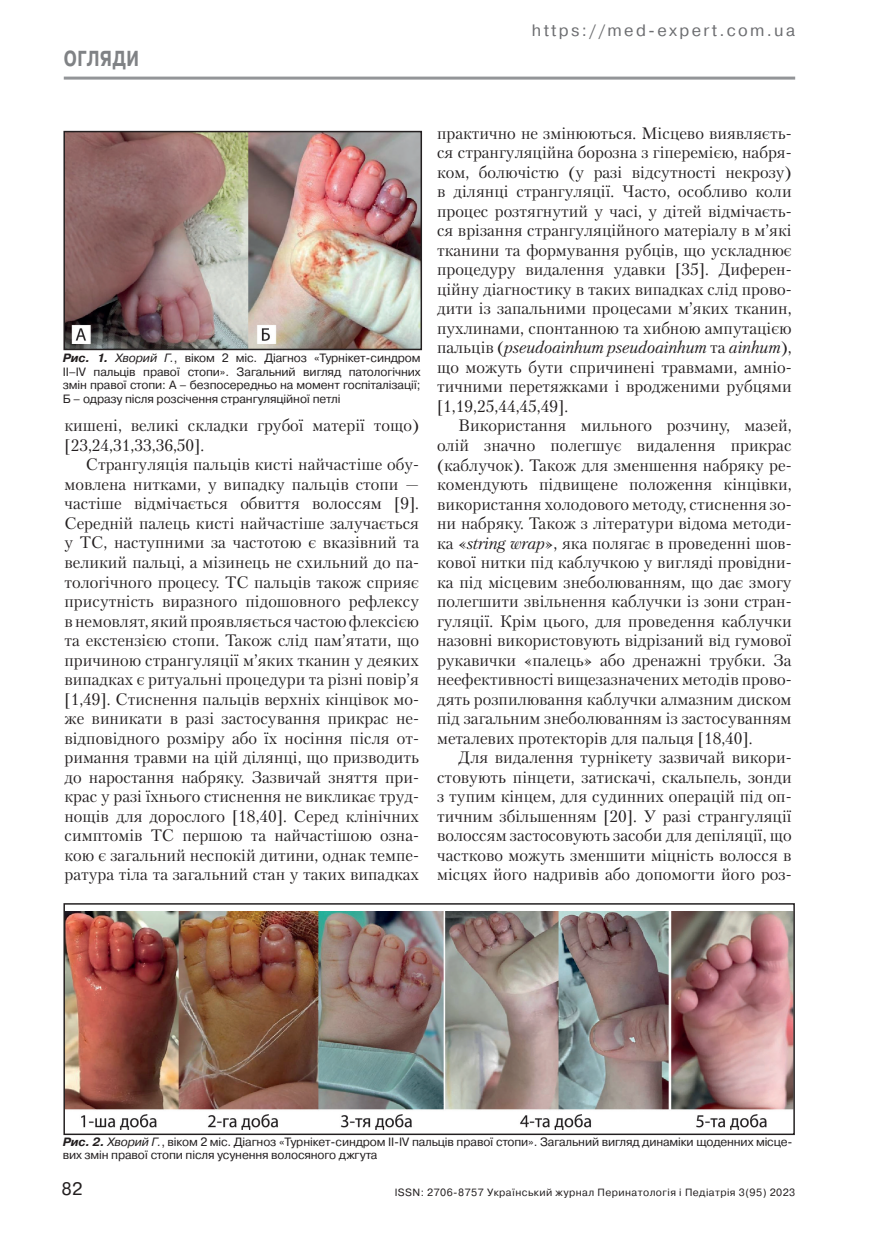
<style>
.page{position:relative;width:893px;height:1234px;background:#fff}
.page>*{position:absolute;margin:0;border:0;box-sizing:border-box;transform-origin:0 0}
.t1{font:700 21.75px "Pragmatica";letter-spacing:.04em;color:#808285;scale:.76 1}
.t2{font:18px "Pragmatica C";color:#231f20}
.t3{font:16.5px/19.5px "Petersburg";color:#231f20;text-align:justify}
.t4{font:16.5px "Pragmatica C";letter-spacing:.14em;color:#6c6d70}
.t5{font:12px/13.5px "Pragmatica";letter-spacing:-.01em;color:#231f20;text-align:justify}
.t6{font:10.5px "Pragmatica C";letter-spacing:.04em;color:#231f20}
.s1{font-weight:700;font-style:italic}
.s2{font-style:italic}
</style>
<div class="page">
<hr style="left:64px;top:77px;width:731px;height:3px;background:#939598">
<img style="left:65px;top:133px;width:355px;height:215px">
<div style="left:63px;top:131px;width:359px;height:219px;border:1px solid #231f20"></div>
<img style="left:65px;top:911px;width:728px;height:218px">
<div style="left:63px;top:902px;width:732px;height:232px;border:1px solid #231f20"></div>
<h1 class="t1" style="left:64px;top:45px;width:101px">ОГЛЯДИ</h1>
<p class="t4" style="left:532px;top:21px;width:265px">https://med-expert.com.ua</p>
<p class="t5" style="left:63px;top:351px;width:359px"><span class="s1">Рис. 1.</span> <span class="s2">Хворий Г.</span>, віком 2 міс. Діагноз «Турнікет-синдром ІІ–IV пальців правої стопи». Загальний вигляд патологічних змін правої стопи: А – безпосередньо на момент госпіталізації; Б – одразу після розсічення странгуляційної петлі</p>
<p class="t3" style="left:64px;top:415px;width:356px">кишені, великі складки грубої матерії тощо) [23,24,31,33,36,50].</p>
<p class="t3" style="left:64px;top:454px;width:356px;text-indent:21px">Странгуляція пальців кисті найчастіше обу&shy;мовлена нитками, у випадку пальців стопи — частіше відмічається обвиття волоссям [9].<br>Середній палець кисті найчастіше залучається у ТС, наступними за частотою є вказівний та великий пальці, а мізинець не схильний до па&shy;тологічного процесу. ТС пальців також сприяє присутність виразного підошовного рефлексу в немовлят, який проявляється частою флексією та екстензією стопи. Також слід пам’ятати, що причиною странгуляції м’яких тканин у деяких випадках є ритуальні процедури та різні повір’я [1,49]. Стиснення пальців верхніх кінцівок мо&shy;же виникати в разі застосування прикрас не&shy;відповідного розміру або їх носіння після от&shy;римання травми на цій ділянці, що призводить до наростання набряку. Зазвичай зняття при&shy;крас у разі їхнього стиснення не викликає труд&shy;нощів для дорослого [18,40]. Серед клінічних симптомів ТС першою та найчастішою озна&shy;кою є загальний неспокій дитини, однак темпе&shy;ратура тіла та загальний стан у таких випадках</p>
<p class="t3" style="left:437px;top:123px;width:356px">практично не змінюються. Місцево виявляєть&shy;ся странгуляційна борозна з гіперемією, набря&shy;ком, болючістю (у разі відсутності некрозу) в ділянці странгуляції. Часто, особливо коли процес розтягнутий у часі, у дітей відмічаєть&shy;ся врізання странгуляційного матеріалу в м’які тканини та формування рубців, що ускладнює процедуру видалення удавки [35]. Диферен&shy;ційну діагностику в таких випадках слід прово&shy;дити із запальними процесами м’яких тканин, пухлинами, спонтанною та хибною ампутацією пальців (<span class="s2">pseudoainhum pseudoainhum</span> та <span class="s2">аinhum</span>), що можуть бути спричинені травмами, амніо&shy;тичними перетяжками і вродженими рубцями [1,19,25,44,45,49].</p>
<p class="t3" style="left:437px;top:415px;width:356px;text-indent:21px">Використання мильного розчину, мазей, олій значно полегшує видалення прикрас (каблучок). Також для зменшення набряку ре&shy;комендують підвищене положення кінцівки, використання холодового методу, стиснення зо&shy;ни набряку. Також з літератури відома методи&shy;ка «<span class="s2">string wrap</span>», яка полягає в проведенні шов&shy;кової нитки під каблучкою у вигляді провідни&shy;ка під місцевим знеболюванням, що дає змогу полегшити звільнення каблучки із зони стран&shy;гуляції. Крім цього, для проведення каблучки назовні використовують відрізаний від гумової рукавички «палець» або дренажні трубки. За неефективності вищезазначених методів прово&shy;дять розпилювання каблучки алмазним диском під загальним знеболюванням із застосуванням металевих протекторів для пальця [18,40].</p>
<p class="t3" style="left:437px;top:747px;width:356px;text-indent:21px">Для видалення турнікету зазвичай викори&shy;стовують пінцети, затискачі, скальпель, зонди з тупим кінцем, для судинних операцій під оп&shy;тичним збільшенням [20]. У разі странгуляції волоссям застосовують засоби для депіляції, що частково можуть зменшити міцність волосся в місцях його надривів або допомогти його роз-</p>
<p class="t5" style="left:63px;top:1134px;width:731px"><span class="s1">Рис. 2.</span> <span class="s2">Хворий Г.</span>, віком 2 міс. Діагноз «Турнікет-синдром ІІ-IV пальців правої стопи». Загальний вигляд динаміки щоденних місце&shy;вих змін правої стопи після усунення волосяного джгута</p>
<p class="t2" style="left:62px;top:1178px;width:22px">82</p>
<p class="t6" style="left:395px;top:1186px;width:402px">ISSN: 2706-8757 Український журнал Перинатологія і Педіатрія 3(95) 2023</p>
</div>
